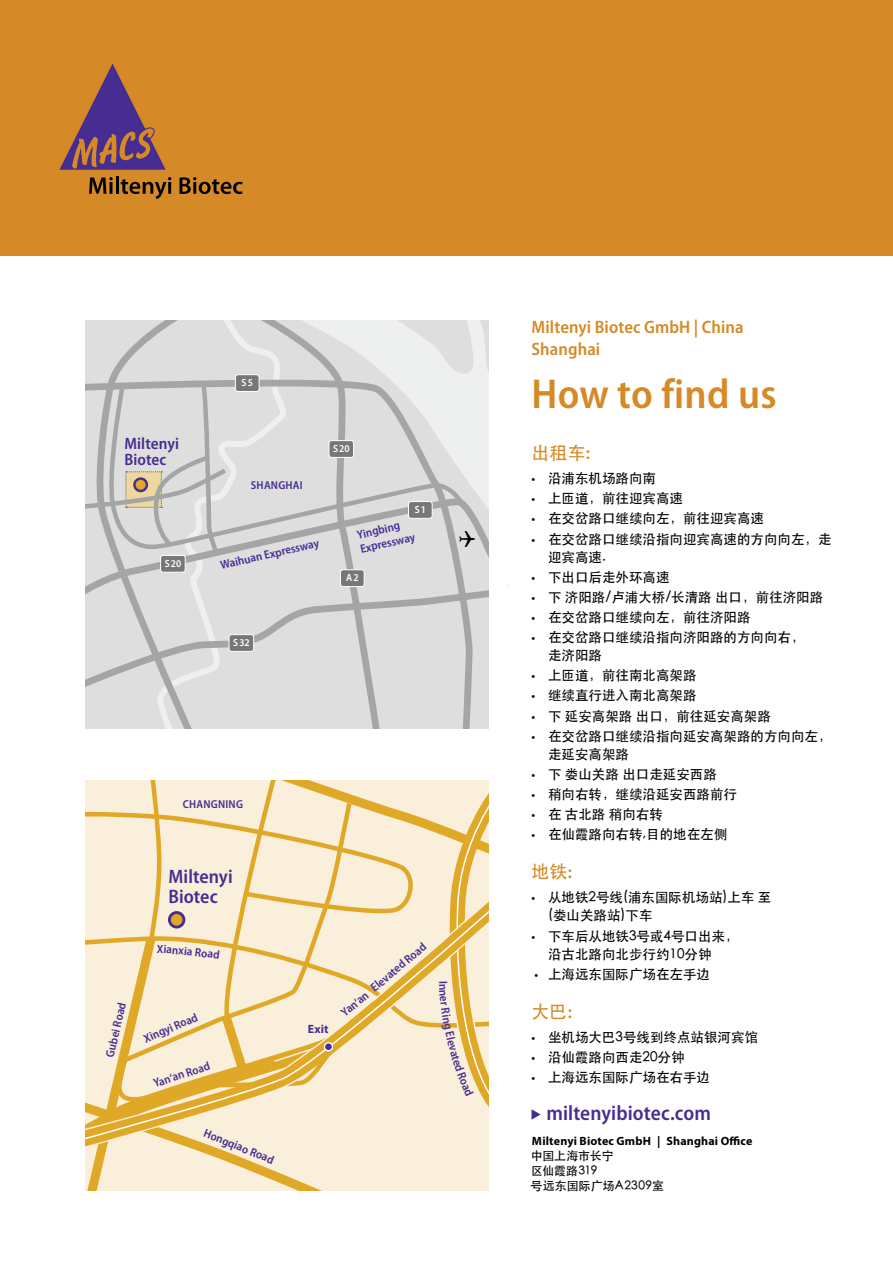
<style>
.page{position:relative;width:893px;height:1263px;background:#fff}
.page>*{position:absolute;margin:0;border:0;box-sizing:border-box;transform-origin:0 0}
.t1{font:600 semi-condensed 42px "Myriad Pro";letter-spacing:.005em;color:#d58a27}
.t2{font:600 semi-condensed 21px "Myriad Pro";letter-spacing:.005em;color:#472d91}
.t3{font:600 semi-condensed 19.5px/19.5px "Myriad Pro";color:#472d91}
.t4{font:600 semi-condensed 18px/22.5px "Myriad Pro";letter-spacing:.005em;color:#d58a27}
.t5{font:500 18px "ST Heiti SC";letter-spacing:.005em;color:#d58a27}
.t6{font:600 semi-condensed 16.5px/16.5px "Myriad Pro";letter-spacing:.005em;color:#472d91}
.t7{font:500 13.5px/18px "ST Heiti SC";color:#000}
.t8{font:600 semi-condensed 12px/14.4px "Myriad Pro";color:#472d91}
.t9{font:700 12px "Myriad Pro";letter-spacing:.015em;color:#000}
.t10{font:500 12px/15px "ST Heiti SC";color:#000}
.t11{font:700 12px "Myriad Pro";color:#472d91}
.t12{font:600 semi-condensed 11.55px "Myriad Pro";letter-spacing:.02em;color:#472d91}
.t13{font:600 semi-condensed 10.5px "Myriad Pro";letter-spacing:.055em;color:#fff}
.s1{font-family:"Myriad Pro";font-weight:600;font-stretch:semi-condensed}
.s2{font-family:"Myriad Pro";font-weight:400}
</style>
<div class="page">
<div style="left:0;top:0;width:893px;height:255px;background:#d58a27"></div>
<svg style="left:59px;top:63px;width:107px;height:107px"></svg>
<svg style="left:89px;top:177px;width:24px;height:17px"></svg>
<hr style="left:116px;top:177px;width:3px;height:17px;background:#000">
<svg style="left:121px;top:177px;width:50px;height:22px"></svg>
<svg style="left:179px;top:177px;width:64px;height:17px"></svg>
<svg style="left:229px;top:320px;width:26px;height:56px"></svg>
<svg style="left:476px;top:531px;width:32px;height:54px"></svg>
<svg style="left:255px;top:320px;width:42px;height:56px;background:#d9d9d9"></svg>
<div style="left:229px;top:376px;width:247px;height:353px;background:#dedede"></div>
<svg style="left:229px;top:585px;width:279px;height:108px;background:#d7d8d8"></svg>
<svg style="left:229px;top:381px;width:237px;height:179px;background:#d9d9d9"></svg>
<svg style="left:297px;top:320px;width:192px;height:211px;background:#dcdcdc"></svg>
<div style="left:329px;top:441px;width:25px;height:16px;background:#777;border-radius:3px"></div>
<div style="left:328px;top:440px;width:26px;height:18px;border:1px solid #fff;border-radius:3px"></div>
<div style="left:340px;top:570px;width:24px;height:16px;background:#777;border-radius:3px"></div>
<div style="left:340px;top:569px;width:25px;height:18px;border:1px solid #fff;border-radius:3px"></div>
<div style="left:408px;top:501px;width:24px;height:17px;background:#777;border-radius:3px"></div>
<div style="left:408px;top:501px;width:25px;height:18px;border:1px solid #fff;border-radius:3px"></div>
<div style="left:235px;top:375px;width:24px;height:16px;background:#777;border-radius:3px"></div>
<div style="left:235px;top:374px;width:25px;height:18px;border:1px solid #fff;border-radius:3px"></div>
<div style="left:229px;top:635px;width:25px;height:16px;background:#777;border-radius:3px"></div>
<div style="left:229px;top:634px;width:25px;height:18px;border:1px solid #fff;border-radius:3px"></div>
<div style="left:490px;top:297px;width:17px;height:449px;background:#fff"></div>
<svg style="left:85px;top:320px;width:144px;height:409px;background:#d5d5d4"></svg>
<svg style="left:134px;top:479px;width:13px;height:12px"></svg>
<div style="left:133px;top:477px;width:15px;height:15px;border:2px solid #472d91;border-radius:50%"></div>
<svg style="left:531px;top:1109px;width:10px;height:11px"></svg>
<svg style="left:459px;top:531px;width:16px;height:16px"></svg>
<svg style="left:85px;top:780px;width:404px;height:411px;background:#f4e3bd"></svg>
<p class="t6" style="left:124px;top:435px;width:56px">Miltenyi<br>Biotec</p>
<p class="t13" style="left:165px;top:558px;width:18px">S20</p>
<p class="t13" style="left:242px;top:377px;width:13px">S 5</p>
<p class="t12" style="left:251px;top:479px;width:53px">SHANGHAI</p>
<p class="t8" style="left:219px;top:558px;width:102px;rotate:-13deg">Waihuan Expressway</p>
<p class="t13" style="left:333px;top:443px;width:18px">S20</p>
<p class="t13" style="left:415px;top:504px;width:13px">S 1</p>
<p class="t8" style="left:356px;top:528px;width:57px;rotate:-13deg">Yingbing<br>Expressway</p>
<p class="t13" style="left:346px;top:572px;width:14px">A 2</p>
<p class="t13" style="left:233px;top:637px;width:18px">S32</p>
<p class="t12" style="left:183px;top:798px;width:62px">CHANGNING</p>
<h3 class="t3" style="left:168px;top:867px;width:66px">Miltenyi<br>Biotec</h3>
<p class="t8" style="left:103px;top:1055px;width:57px;rotate:-77deg">Gubei Road</p>
<p class="t8" style="left:142px;top:1032px;width:59px;rotate:-23deg">Xingyi Road</p>
<p class="t8" style="left:152px;top:1077px;width:60px;rotate:-18deg">Yan‘an Road</p>
<p class="t8" style="left:207px;top:1126px;width:76px;rotate:22deg">Hongqiao Road</p>
<p class="t11" style="left:308px;top:1022px;width:22px">Exit</p>
<p class="t8" style="left:338px;top:1008px;width:109px;rotate:-40deg">Yan‘an Elevated Road</p>
<h3 class="t4" style="left:531px;top:316px;width:214px">Miltenyi Biotec GmbH | China<br>Shanghai</h3>
<h1 class="t1" style="left:531px;top:371px;width:246px">How to find us</h1>
<h3 class="t5" style="left:531px;top:442px;width:60px">出租车<span class="s1">:</span></h3>
<p class="t7" style="left:531px;top:469px;width:126px"><span class="s2">•</span> 沿浦东机场路向南</p>
<p class="t7" style="left:531px;top:489px;width:153px"><span class="s2">•</span> 上匝道，前往迎宾高速</p>
<p class="t7" style="left:531px;top:509px;width:234px"><span class="s2">•</span> 在交岔路口继续向左，前往迎宾高速</p>
<p class="t7" style="left:548px;top:529px;width:285px;text-indent:-16px"><span class="s2">•</span> 在交岔路口继续沿指向迎宾高速的方向向左，走迎宾高速.</p>
<p class="t7" style="left:531px;top:567px;width:139px"><span class="s2">•</span> 下出口后走外环高速</p>
<p class="t7" style="left:531px;top:588px;width:293px"><span class="s2">•</span> 下 济阳路/卢浦大桥/长清路 出口，前往济阳路</p>
<p class="t7" style="left:531px;top:608px;width:220px"><span class="s2">•</span> 在交岔路口继续向左，前往济阳路</p>
<p class="t7" style="left:548px;top:628px;width:258px;text-indent:-16px"><span class="s2">•</span> 在交岔路口继续沿指向济阳路的方向向右，走济阳路</p>
<p class="t7" style="left:531px;top:666px;width:166px"><span class="s2">•</span> 上匝道，前往南北高架路</p>
<p class="t7" style="left:531px;top:686px;width:166px"><span class="s2">•</span> 继续直行进入南北高架路</p>
<p class="t7" style="left:531px;top:706px;width:241px"><span class="s2">•</span> 下 延安高架路 出口，前往延安高架路</p>
<p class="t7" style="left:548px;top:726px;width:285px;text-indent:-16px"><span class="s2">•</span> 在交岔路口继续沿指向延安高架路的方向向左，走延安高架路</p>
<p class="t7" style="left:531px;top:764px;width:187px"><span class="s2">•</span> 下 娄山关路 出口走延安西路</p>
<p class="t7" style="left:531px;top:785px;width:207px"><span class="s2">•</span> 稍向右转，继续沿延安西路前行</p>
<p class="t7" style="left:531px;top:805px;width:133px"><span class="s2">•</span> 在 古北路 稍向右转</p>
<p class="t7" style="left:531px;top:825px;width:197px"><span class="s2">•</span> 在仙霞路向右转,目的地在左侧</p>
<h3 class="t5" style="left:531px;top:862px;width:42px">地铁<span class="s1">:</span></h3>
<p class="t7" style="left:548px;top:888px;width:225px;text-indent:-16px"><span class="s2">•</span> 从地铁2号线(浦东国际机场站)上车 至(娄山关路站)下车</p>
<p class="t7" style="left:548px;top:926px;width:192px;text-indent:-16px"><span class="s2">•</span> 下车后从地铁3号或4号口出来，沿古北路向北步行约10分钟</p>
<p class="t7" style="left:534px;top:964px;width:177px"><span class="s2">•</span> 上海远东国际广场在左手边</p>
<h3 class="t5" style="left:531px;top:1001px;width:42px">大巴<span class="s1">:</span></h3>
<p class="t7" style="left:531px;top:1028px;width:228px"><span class="s2">•</span> 坐机场大巴3号线到终点站银河宾馆</p>
<p class="t7" style="left:531px;top:1048px;width:154px"><span class="s2">•</span> 沿仙霞路向西走20分钟</p>
<p class="t7" style="left:531px;top:1068px;width:180px"><span class="s2">•</span> 上海远东国际广场在右手边</p>
<h2 class="t2" style="left:546px;top:1101px;width:166px">miltenyibiotec.com</h2>
<p class="t9" style="left:532px;top:1134px;width:222px">Miltenyi Biotec GmbH | Shanghai Office</p>
<p class="t10" style="left:531px;top:1148px;width:135px">中国上海市长宁<br>区仙霞路319<br>号远东国际广场A2309室</p>
</div>
